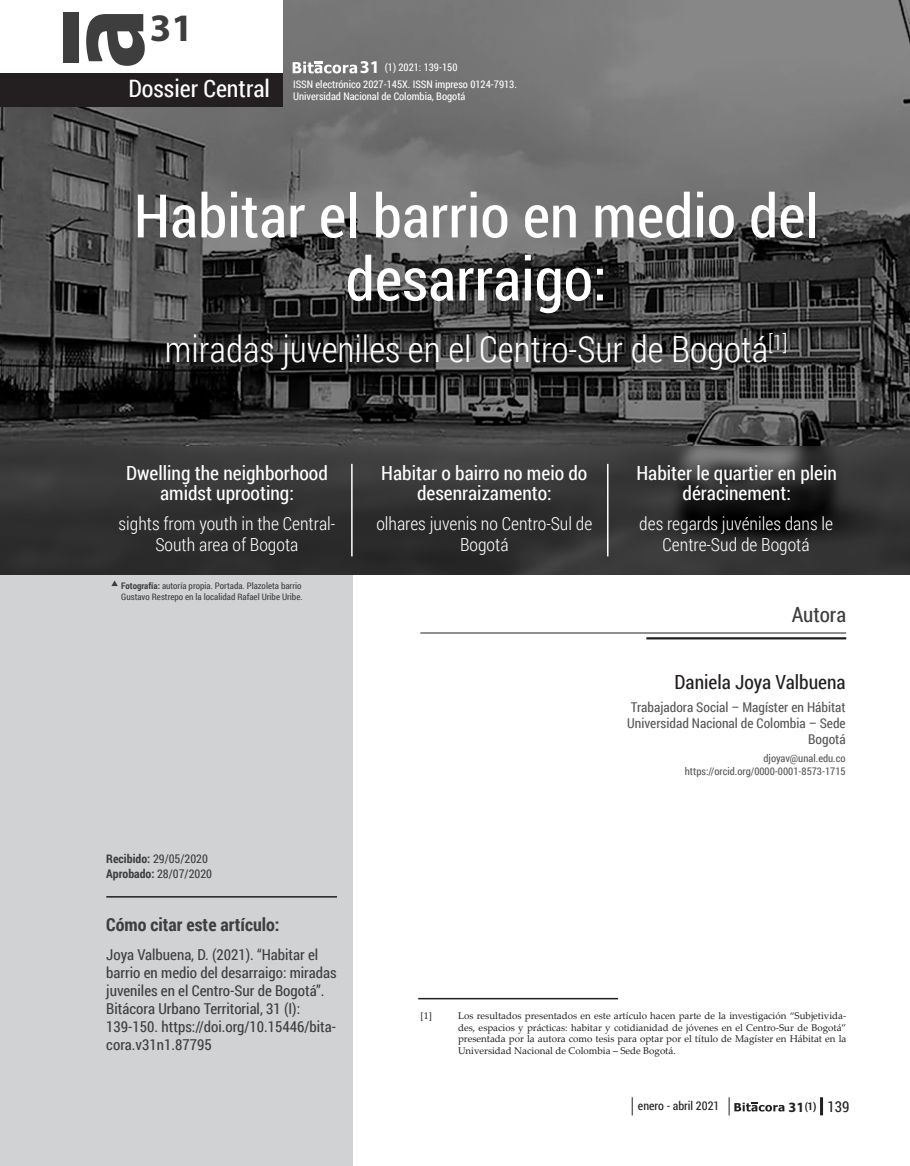
<style>
.page{position:relative;width:910px;height:1166px;background:#fff}
.page>*{position:absolute;margin:0;border:0;box-sizing:border-box;transform-origin:0 0}
.TITULO_main{font:60px/63px "Roboto Condensed";color:#fff;text-align:center}
.t1{font:700 39px "Myriad Pro";color:#3e3e3f}
.TiTULO_Secundario{font:300 36px "Roboto Condensed";color:#fff}
.t2{font:24px "Roboto Condensed";color:#fff}
.t3{font:21px "Roboto Condensed";color:#3e3e3f}
.TITULO_doblado{font:19.5px/19.5px "Roboto Condensed";color:#fff;text-align:center}
.t4{font:19.5px "Roboto Condensed";color:#231f20}
.TITULO_SEC_doblado{font:300 18px/21.6px "Roboto Condensed";color:#fff;text-align:center}
.t5{font:700 18px "Roboto Condensed";color:#3e3e3f}
.t6{font:700 18px "Myriad Pro";color:#fff}
.t7{font:15px/18px "Roboto Condensed";color:#3e3e3f}
.t8{font:13.5px/16.2px "Roboto Condensed";color:#57585a;text-align:right}
.t9{font:12px "Roboto Condensed";color:#3e3e3f}
.t10{font:12px "Roboto Condensed";color:#231f20}
.t11{font:10.5px/12.6px "Roboto Condensed";color:#fff}
.t12{font:10.5px/12.6px "Roboto Condensed";color:#57585a;text-align:right}
.t13{font:700 10.5px "Roboto Condensed";color:#231f20}
.Foot_NoteText{font:9.75px/11.7px "Palatino Linotype";color:#231f20;text-align:justify}
.t14{font:9px/10.8px "Roboto Condensed";color:#3e3e3f}
.s1{font-weight:700}
.s2{font-family:"Myriad Pro";font-size:14.25px}
.s3{font-weight:400;font-size:15px}
</style>
<div class="page">
<div style="left:0;top:574px;width:353px;height:591px;background:#d1d2d4"></div>
<hr style="left:820px;top:1096px;width:3px;height:18px;background:#231f20">
<svg style="left:632px;top:1097px;width:1px;height:18px"></svg>
<svg style="left:729px;top:1097px;width:55px;height:18px"></svg>
<img style="left:0;top:0;width:910px;height:446px">
<img style="left:0;top:446px;width:910px;height:128px">
<hr style="left:420px;top:632px;width:426px;height:1px;background:#231f20">
<hr style="left:646px;top:637px;width:200px;height:2px;background:#231f20">
<hr style="left:106px;top:895px;width:231px;height:2px;background:#231f20">
<svg style="left:111px;top:580px;width:7px;height:6px"></svg>
<hr style="left:351px;top:463px;width:2px;height:93px;background:#fff">
<hr style="left:607px;top:463px;width:1px;height:93px;background:#fff">
<hr style="left:418px;top:997px;width:200px;height:2px;background:#231f20">
<div style="left:0;top:0;width:283px;height:106px;background:#fff"></div>
<div style="left:0;top:73px;width:283px;height:33px;background:#231f20"></div>
<div style="left:63px;top:13px;width:16px;height:50px;background:#3e3e3f"></div>
<svg style="left:86px;top:14px;width:59px;height:52px"></svg>
<svg style="left:293px;top:61px;width:64px;height:12px"></svg>
<h2 class="t1" style="left:150px;top:2px;width:45px">31</h2>
<p class="t2" style="left:128px;top:72px;width:143px">Dossier Central</p>
<h3 class="t6" style="left:360px;top:55px;width:21px">31</h3>
<p class="t11" style="left:385px;top:60px;width:74px">(1) 2021: 139-150</p>
<p class="t11" style="left:293px;top:77px;width:225px">ISSN electrónico 2027-145X. ISSN impreso 0124-7913.<br>Universidad Nacional de Colombia, Bogotá</p>
<p class="TITULO_main" style="left:134px;top:182px;width:687px">Habitar el barrio en medio del desarraigo:</p>
<p class="TiTULO_Secundario" style="left:165px;top:324px;width:624px">miradas juveniles en el Centro-Sur de Bogotá<sup>[1]</sup></p>
<p class="TITULO_doblado" style="left:126px;top:462px;width:203px">Dwelling the neighborhood amidst uprooting:</p>
<p class="TITULO_doblado" style="left:381px;top:462px;width:208px">Habitar o bairro no meio do desenraizamento:</p>
<p class="TITULO_doblado" style="left:636px;top:462px;width:202px">Habiter le quartier en plein déracinement:</p>
<p class="TITULO_SEC_doblado" style="left:119px;top:511px;width:218px">sights from youth in the Central-<br>South area of Bogota</p>
<p class="TITULO_SEC_doblado" style="left:376px;top:511px;width:218px">olhares juvenis no Centro-Sul de<br>Bogotá</p>
<p class="TITULO_SEC_doblado" style="left:639px;top:511px;width:195px">des regards juvéniles dans le<br>Centre-Sud de Bogotá</p>
<p class="t14" style="left:121px;top:579px;width:183px"><span class="s1">Fotografía:</span> autoría propia. Portada. Plazoleta barrio<br>Gustavo Restrepo en la localidad Rafael Uribe Uribe.</p>
<p class="t3" style="left:792px;top:599px;width:56px">Autora</p>
<p class="t9" style="left:106px;top:850px;width:103px"><span class="s1">Recibido:</span> 29/05/2020</p>
<p class="t9" style="left:106px;top:864px;width:107px"><span class="s1">Aprobado:</span> 28/07/2020</p>
<p class="t5" style="left:106px;top:911px;width:175px">Cómo citar este artículo:</p>
<p class="t7" style="left:106px;top:945px;width:232px">Joya Valbuena, D. (2021). “Habitar el barrio en medio del desarraigo: miradas juveniles en el Centro-Sur de Bogotá”.<br>Bitácora Urbano Territorial, 31 (I):<br>139-150. https://doi.org/10.15446/bita&shy;cora.v31n1.87795</p>
<p class="t4" style="left:675px;top:668px;width:173px">Daniela Joya Valbuena</p>
<p class="t8" style="left:631px;top:698px;width:216px">Trabajadora Social – Magíster en Hábitat</p>
<p class="t8" style="left:627px;top:714px;width:220px">Universidad Nacional de Colombia – Sede<br>Bogotá</p>
<p class="t12" style="left:685px;top:751px;width:162px">djoyav@unal.edu.co https://orcid.org/0000-0001-8573-1715</p>
<p class="Foot_NoteText" style="left:421px;top:1008px;width:13px">[1]</p>
<p class="Foot_NoteText" style="left:458px;top:1008px;width:390px">Los resultados presentados en este artículo hacen parte de la investigación “Subjetivida&shy;des, espacios y prácticas: habitar y cotidianidad de jóvenes en el Centro-Sur de Bogotá” presentada por la autora como tesis para optar por el título de Magíster en Hábitat en la Universidad Nacional de Colombia – Sede Bogotá.</p>
<p class="t10" style="left:638px;top:1097px;width:83px">enero - abril 2021</p>
<p class="t13" style="left:788px;top:1098px;width:62px"><span class="s2">31</span>(1) <span class="s3">139</span></p>
</div>
